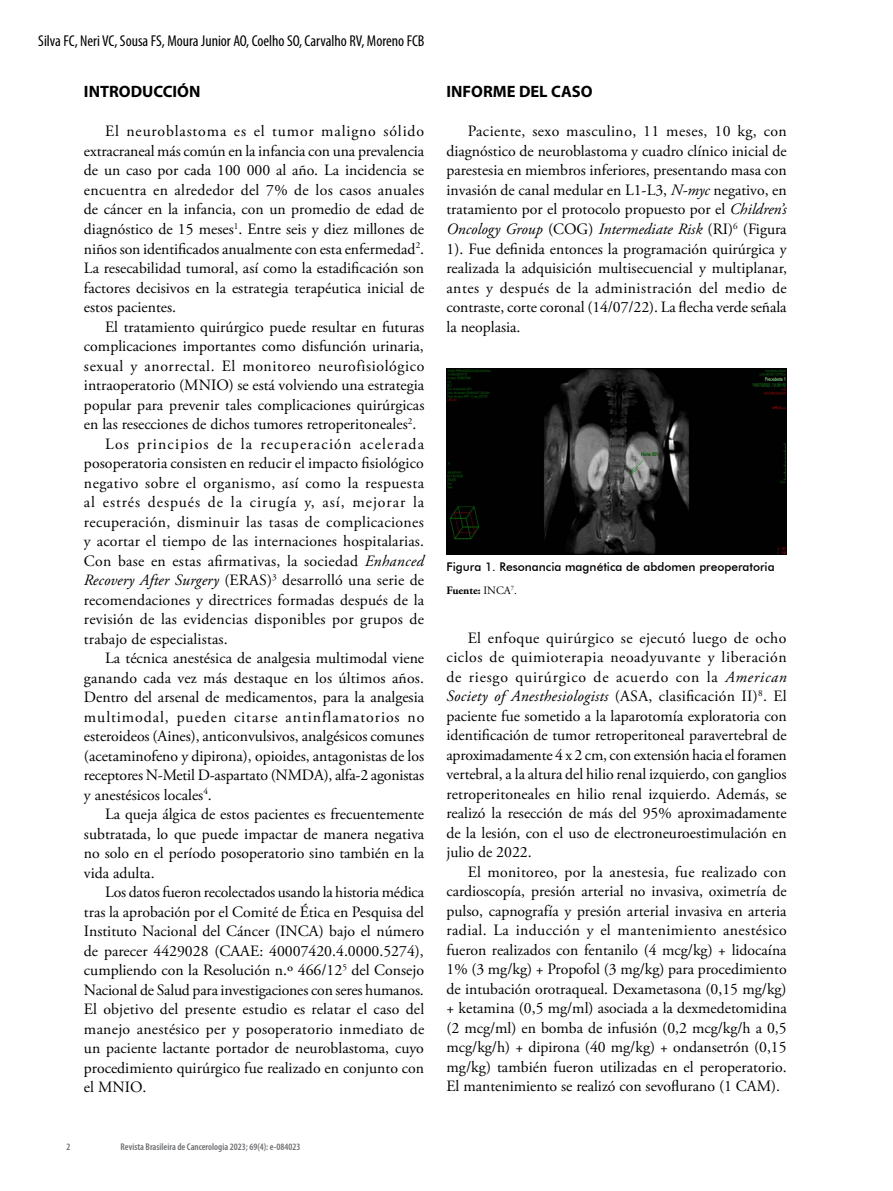
<style>
.page{position:relative;width:893px;height:1191px;background:#fff}
.page>*{position:absolute;margin:0;border:0;box-sizing:border-box;transform-origin:0 0}
.t1{font:700 16.5px "Myriad Pro";color:#000}
.t2{font:15.75px/19.5px "Adobe Garamond Pro";color:#000;text-align:justify}
.t3{font:15.75px "Adobe Garamond Pro";letter-spacing:.02em;color:#000}
.t4{font:15.75px "Adobe Garamond Pro";letter-spacing:.06em;color:#000}
.t5{font:condensed 15.75px "Myriad Pro";color:#000}
.t6{font:15.75px "Adobe Garamond Pro";letter-spacing:.025em;color:#000}
.t7{font:15.75px "Adobe Garamond Pro";letter-spacing:.04em;color:#000}
.t8{font:15.75px "Adobe Garamond Pro";letter-spacing:.03em;color:#000}
.t9{font:15.75px "Adobe Garamond Pro";letter-spacing:.075em;color:#000}
.t10{font:500 12px "Futura BT";color:#000}
.t11{font:700 11.25px "Adobe Garamond Pro";color:#000}
.t12{font:600 condensed 9.75px "Myriad Pro";color:#6d6e71}
.s1{font-style:italic}
.s2{font-weight:400}
</style>
<div class="page">
<img style="left:446px;top:369px;width:341px;height:186px">
<p class="t5" style="left:38px;top:31px;width:388px">Silva FC, Neri VC, Sousa FS, Moura Junior AO, Coelho SO, Carvalho RV, Moreno FCB</p>
<p class="t1" style="left:84px;top:81px;width:118px">INTRODUCCIÓN</p>
<p class="t2" style="left:84px;top:122px;width:342px;text-indent:21px">El neuroblastoma es el tumor maligno sólido extracraneal más común en la infancia con una prevalencia de un caso por cada 100 000 al año. La incidencia se encuentra en alrededor del 7% de los casos anuales de cáncer en la infancia, con un promedio de edad de diagnóstico de 15 meses<sup>1</sup>. Entre seis y diez millones de niños son identificados anualmente con esta enfermedad<sup>2</sup>.<br>La resecabilidad tumoral, así como la estadificación son factores decisivos en la estrategia terapéutica inicial de estos pacientes.</p>
<p class="t2" style="left:105px;top:317px;width:320px">El tratamiento quirúrgico puede resultar en futuras</p>
<p class="t2" style="left:84px;top:337px;width:341px">complicaciones importantes como disfunción urinaria,</p>
<p class="t7" style="left:84px;top:356px;width:342px">sexual y anorrectal. El monitoreo neurofisiológico</p>
<p class="t2" style="left:84px;top:376px;width:342px">intraoperatorio (MNIO) se está volviendo una estrategia</p>
<p class="t2" style="left:84px;top:395px;width:342px">popular para prevenir tales complicaciones quirúrgicas</p>
<p class="t2" style="left:84px;top:415px;width:334px">en las resecciones de dichos tumores retroperitoneales<sup>2</sup>.</p>
<p class="t9" style="left:105px;top:434px;width:320px">Los principios de la recuperación acelerada</p>
<p class="t2" style="left:84px;top:454px;width:341px">posoperatoria consisten en reducir el impacto fisiológico</p>
<p class="t8" style="left:84px;top:473px;width:342px">negativo sobre el organismo, así como la respuesta</p>
<p class="t4" style="left:84px;top:492px;width:342px">al estrés después de la cirugía y, así, mejorar la</p>
<p class="t6" style="left:84px;top:512px;width:341px">recuperación, disminuir las tasas de complicaciones</p>
<p class="t2" style="left:84px;top:532px;width:342px">y acortar el tiempo de las internaciones hospitalarias.</p>
<p class="t3" style="left:84px;top:551px;width:342px">Con base en estas afirmativas, la sociedad <span class="s1">Enhanced</span></p>
<p class="t2" style="left:84px;top:571px;width:342px"><span class="s1">Recovery After Surgery</span> (ERAS)<sup>3</sup> desarrolló una serie de</p>
<p class="t2" style="left:84px;top:590px;width:342px">recomendaciones y directrices formadas después de la</p>
<p class="t3" style="left:84px;top:609px;width:342px">revisión de las evidencias disponibles por grupos de</p>
<p class="t2" style="left:84px;top:629px;width:145px">trabajo de especialistas.</p>
<p class="t2" style="left:105px;top:649px;width:320px">La técnica anestésica de analgesia multimodal viene</p>
<p class="t2" style="left:84px;top:668px;width:342px">ganando cada vez más destaque en los últimos años.</p>
<p class="t2" style="left:84px;top:688px;width:342px">Dentro del arsenal de medicamentos, para la analgesia</p>
<p class="t4" style="left:84px;top:707px;width:342px">multimodal, pueden citarse antinflamatorios no</p>
<p class="t2" style="left:84px;top:727px;width:342px">esteroideos (Aines), anticonvulsivos, analgésicos comunes</p>
<p class="t2" style="left:84px;top:746px;width:342px">(acetaminofeno y dipirona), opioides, antagonistas de los</p>
<p class="t2" style="left:84px;top:766px;width:342px">receptores N-Metil D-aspartato (NMDA), alfa-2 agonistas</p>
<p class="t2" style="left:84px;top:785px;width:129px">y anestésicos locales<sup>4</sup>.</p>
<p class="t2" style="left:105px;top:805px;width:320px">La queja álgica de estos pacientes es frecuentemente</p>
<p class="t2" style="left:84px;top:824px;width:342px">subtratada, lo que puede impactar de manera negativa</p>
<p class="t2" style="left:84px;top:844px;width:342px">no solo en el período posoperatorio sino también en la</p>
<p class="t2" style="left:84px;top:863px;width:72px">vida adulta.</p>
<p class="t2" style="left:105px;top:883px;width:320px">Los datos fueron recolectados usando la historia médica</p>
<p class="t2" style="left:84px;top:902px;width:342px">tras la aprobación por el Comité de Ética en Pesquisa del</p>
<p class="t2" style="left:84px;top:922px;width:342px">Instituto Nacional del Cáncer (INCA) bajo el número</p>
<p class="t2" style="left:84px;top:941px;width:341px">de parecer 4429028 (CAAE: 40007420.4.0000.5274),</p>
<p class="t2" style="left:84px;top:961px;width:342px">cumpliendo con la Resolución n.º 466/12<sup>5</sup> del Consejo</p>
<p class="t2" style="left:84px;top:980px;width:341px">Nacional de Salud para investigaciones con seres humanos.</p>
<p class="t2" style="left:84px;top:1000px;width:342px">El objetivo del presente estudio es relatar el caso del</p>
<p class="t3" style="left:84px;top:1019px;width:342px">manejo anestésico per y posoperatorio inmediato de</p>
<p class="t2" style="left:84px;top:1039px;width:341px">un paciente lactante portador de neuroblastoma, cuyo</p>
<p class="t2" style="left:84px;top:1058px;width:342px">procedimiento quirúrgico fue realizado en conjunto con</p>
<p class="t2" style="left:84px;top:1078px;width:64px">el MNIO.</p>
<p class="t12" style="left:67px;top:1141px;width:5px">2</p>
<p class="t12" style="left:121px;top:1141px;width:181px">Revista Brasileira de Cancerologia 2023; 69(4): e-084023</p>
<p class="t1" style="left:446px;top:81px;width:148px">INFORME DEL CASO</p>
<p class="t2" style="left:446px;top:122px;width:342px;text-indent:21px">Paciente, sexo masculino, 11 meses, 10 kg, con diagnóstico de neuroblastoma y cuadro clínico inicial de parestesia en miembros inferiores, presentando masa con invasión de canal medular en L1-L3, <span class="s1">N-myc</span> negativo, en tratamiento por el protocolo propuesto por el <span class="s1">Children’s Oncology Group</span> (COG) <span class="s1">Intermediate Risk</span> (RI)<sup>6</sup> (Figura 1). Fue definida entonces la programación quirúrgica y realizada la adquisición multisecuencial y multiplanar, antes y después de la administración del medio de contraste, corte coronal (14/07/22). La flecha verde señala la neoplasia.</p>
<p class="t10" style="left:446px;top:560px;width:330px">Figura 1. Resonancia magnética de abdomen preoperatoria</p>
<p class="t11" style="left:446px;top:584px;width:72px">Fuente: <span class="s2">INCA</span><sup>7</sup><span class="s2">.</span></p>
<p class="t2" style="left:446px;top:628px;width:342px;text-indent:21px">El enfoque quirúrgico se ejecutó luego de ocho ciclos de quimioterapia neoadyuvante y liberación de riesgo quirúrgico de acuerdo con la <span class="s1">American Society of Anesthesiologists</span> (ASA, clasificación II)<sup>8</sup>. El paciente fue sometido a la laparotomía exploratoria con identificación de tumor retroperitoneal paravertebral de aproximadamente 4 x 2 cm, con extensión hacia el foramen vertebral, a la altura del hilio renal izquierdo, con ganglios retroperitoneales en hilio renal izquierdo. Además, se realizó la resección de más del 95% aproximadamente de la lesión, con el uso de electroneuroestimulación en julio de 2022.</p>
<p class="t2" style="left:446px;top:862px;width:342px;text-indent:21px">El monitoreo, por la anestesia, fue realizado con cardioscopía, presión arterial no invasiva, oximetría de pulso, capnografía y presión arterial invasiva en arteria radial. La inducción y el mantenimiento anestésico fueron realizados con fentanilo (4 mcg/kg) + lidocaína 1% (3 mg/kg) + Propofol (3 mg/kg) para procedimiento de intubación orotraqueal. Dexametasona (0,15 mg/kg) + ketamina (0,5 mg/ml) asociada a la dexmedetomidina (2 mcg/ml) en bomba de infusión (0,2 mcg/kg/h a 0,5 mcg/kg/h) + dipirona (40 mg/kg) + ondansetrón (0,15 mg/kg) también fueron utilizadas en el peroperatorio.<br>El mantenimiento se realizó con sevoflurano (1 CAM).</p>
</div>
